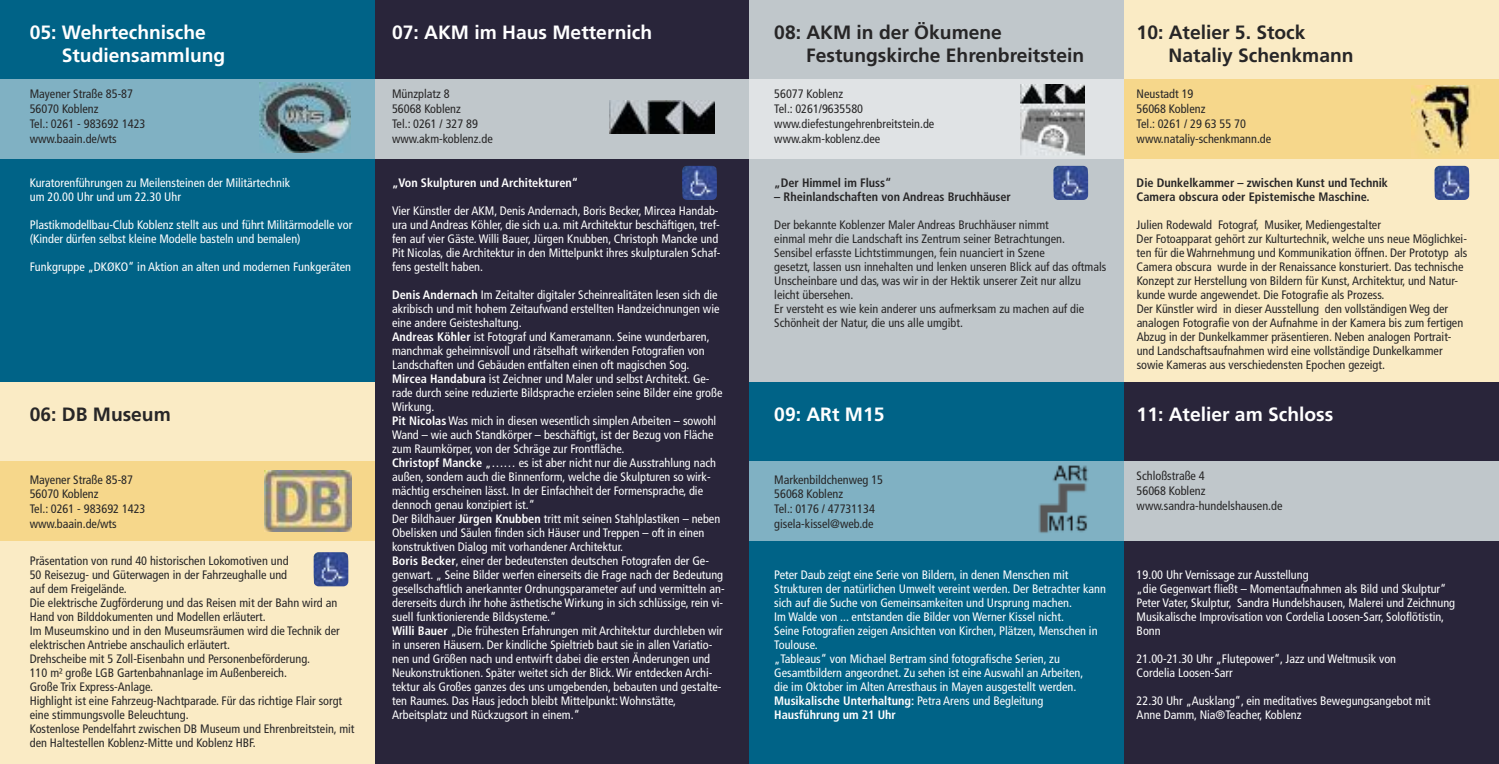
<style>
.page{position:relative;width:1499px;height:764px;background:#fff}
.page>*{position:absolute;margin:0;border:0;box-sizing:border-box;transform-origin:0 0}
.t1{font:700 19.25px/23.1px "Frutiger";color:#272627}
.t2{font:700 19.25px/23.1px "Frutiger";color:#fff}
.t3{font:condensed 12.25px/14px "Frutiger";color:#fff}
.t4{font:condensed 12.25px/14px "Frutiger";color:#272627}
.t5{font:700 condensed 12.25px/14px "Frutiger";color:#272627}
.t6{font:700 condensed 12.25px "Frutiger";color:#fff}
.s1{font-weight:700}
</style>
<div class="page">
<div style="left:375px;top:0;width:374px;height:764px;background:#29253a"></div>
<div style="left:749px;top:0;width:375px;height:382px;background:#c0c7cb"></div>
<div style="left:1124px;top:0;width:374px;height:382px;background:#faebc5"></div>
<div style="left:749px;top:382px;width:375px;height:382px;background:#006387"></div>
<div style="left:375px;top:79px;width:374px;height:80px;background:#c0c7cb"></div>
<img style="left:609px;top:101px;width:105px;height:33px">
<div style="left:749px;top:79px;width:375px;height:80px;background:#e0e3e5"></div>
<img style="left:1020px;top:84px;width:64px;height:72px">
<div style="left:1124px;top:79px;width:374px;height:80px;background:#f6d78b"></div>
<img style="left:1411px;top:85px;width:60px;height:69px">
<div style="left:749px;top:461px;width:375px;height:80px;background:#80b1c3"></div>
<img style="left:1038px;top:465px;width:50px;height:68px">
<div style="left:0;top:0;width:375px;height:382px;background:#006387"></div>
<div style="left:0;top:79px;width:375px;height:80px;background:#80b1c3"></div>
<img style="left:259px;top:82px;width:92px;height:70px">
<div style="left:0;top:382px;width:375px;height:382px;background:#faebc5"></div>
<div style="left:0;top:461px;width:375px;height:80px;background:#f6d78b"></div>
<img style="left:265px;top:471px;width:86px;height:61px">
<div style="left:1124px;top:382px;width:374px;height:382px;background:#29253a"></div>
<div style="left:1124px;top:461px;width:374px;height:80px;background:#c0c7cb"></div>
<img style="left:313px;top:552px;width:35px;height:34px">
<img style="left:682px;top:166px;width:34px;height:34px">
<img style="left:1053px;top:166px;width:34px;height:34px">
<img style="left:1434px;top:166px;width:34px;height:34px">
<h1 class="t2" style="left:62px;top:22px;width:165px;text-indent:-32px">05: Wehrtechnische<br>Studiensammlung</h1>
<h1 class="t2" style="left:392px;top:22px;width:261px">07: AKM im Haus Metternich</h1>
<h1 class="t1" style="left:806px;top:22px;width:279px;text-indent:-32px">08: AKM in der Ökumene<br>Festungskirche Ehrenbreitstein</h1>
<h1 class="t1" style="left:1168px;top:22px;width:186px;text-indent:-32px">10: Atelier 5. Stock<br>Nataliy Schenkmann</h1>
<p class="t4" style="left:30px;top:88px;width:117px;line-height:14.7px">Mayener Straße 85-87<br>56070 Koblenz<br>Tel.: 0261 - 983692 1423 www.baain.de/wts</p>
<p class="t4" style="left:392px;top:88px;width:102px;line-height:14.7px">Münzplatz 8<br>56068 Koblenz<br>Tel.: 0261 / 327 89 www.akm-koblenz.de</p>
<p class="t4" style="left:774px;top:88px;width:161px;line-height:14.7px">56077 Koblenz<br>Tel.: 0261/9635580 www.diefestungehrenbreitstein.de www.akm-koblenz.dee</p>
<p class="t4" style="left:1136px;top:88px;width:136px;line-height:14.7px">Neustadt 19<br>56068 Koblenz<br>Tel.: 0261 / 29 63 55 70 www.nataliy-schenkmann.de</p>
<p class="t3" style="left:30px;top:176px;width:262px">Kuratorenführungen zu Meilensteinen der Militärtechnik um 20.00 Uhr und um 22.30 Uhr</p>
<p class="t3" style="left:30px;top:218px;width:324px">Plastikmodellbau-Club Koblenz stellt aus und führt Militärmodelle vor (Kinder dürfen selbst kleine Modelle basteln und bemalen)</p>
<p class="t3" style="left:30px;top:260px;width:323px">Funkgruppe „DKØKO“ in Aktion an alten und modernen Funkgeräten</p>
<p class="t5" style="left:774px;top:176px;width:119px">„Der Himmel im Fluss“</p>
<p class="t5" style="left:774px;top:190px;width:238px">– Rheinlandschaften von Andreas Bruchhäuser</p>
<p class="t4" style="left:774px;top:218px;width:333px">Der bekannte Koblenzer Maler Andreas Bruchhäuser nimmt<br>einmal mehr die Landschaft ins Zentrum seiner Betrachtungen.<br>Sensibel erfasste Lichtstimmungen, fein nuanciert in Szene<br>gesetzt, lassen usn innehalten und lenken unseren Blick auf das oftmals Unscheinbare und das, was wir in der Hektik unserer Zeit nur allzu leicht übersehen.<br>Er versteht es wie kein anderer uns aufmerksam zu machen auf die Schönheit der Natur, die uns alle umgibt.</p>
<p class="t6" style="left:392px;top:178px;width:188px">„Von Skulpturen und Architekturen“</p>
<p class="t3" style="left:392px;top:204px;width:330px">Vier Künstler der AKM, Denis Andernach, Boris Becker, Mircea Handab&shy;ura und Andreas Köhler, die sich u.a. mit Architektur beschäftigen, tref&shy;fen auf vier Gäste.Willi Bauer, Jürgen Knubben, Christoph Mancke und Pit Nicolas, die Architektur in den Mittelpunkt ihres skulpturalen Schaf&shy;fens gestellt haben.</p>
<p class="t3" style="left:392px;top:288px;width:334px"><span class="s1">Denis Andernach</span> Im Zeitalter digitaler Scheinrealitäten lesen sich die akribisch und mit hohem Zeitaufwand erstellten Handzeichnungen wie eine andere Geisteshaltung.<br><span class="s1">Andreas Köhler</span> ist Fotograf und Kameramann. Seine wunderbaren, manchmak geheimnisvoll und rätselhaft wirkenden Fotografien von Landschaften und Gebäuden entfalten einen oft magischen Sog.<br><span class="s1">Mircea Handabura</span> ist Zeichner und Maler und selbst Architekt. Ge&shy;rade durch seine reduzierte Bildsprache erzielen seine Bilder eine große Wirkung.<br><span class="s1">Pit Nicolas</span> Was mich in diesen wesentlich simplen Arbeiten – sowohl Wand – wie auch Standkörper – beschäftigt, ist der Bezug von Fläche zum Raumkörper, von der Schräge zur Frontfläche.<br><span class="s1">Christopf Mancke</span> „…… es ist aber nicht nur die Ausstrahlung nach außen, sondern auch die Binnenform, welche die Skulpturen so wirk&shy;mächtig erscheinen lässt. In der Einfachheit der Formensprache, die dennoch genau konzipiert ist.“<br>Der Bildhauer <span class="s1">Jürgen Knubben</span> tritt mit seinen Stahlplastiken – neben Obelisken und Säulen finden sich Häuser und Treppen – oft in einen konstruktiven Dialog mit vorhandener Architektur.<br><span class="s1">Boris Becker</span>, einer der bedeutensten deutschen Fotografen der Ge&shy;genwart. „ Seine Bilder werfen einerseits die Frage nach der Bedeutung gesellschaftlich anerkannter Ordnungsparameter auf und vermitteln an&shy;dererseits durch ihr hohe ästhetische Wirkung in sich schlüssige, rein vi&shy;suell funktionierende Bildsysteme.“<br><span class="s1">Willi Bauer</span> „Die frühesten Erfahrungen mit Architektur durchleben wir in unseren Häusern. Der kindliche Spieltrieb baut sie in allen Variatio&shy;nen und Größen nach und entwirft dabei die ersten Änderungen und Neukonstruktionen. Später weitet sich der Blick.Wir entdecken Archi&shy;tektur als Großes ganzes des uns umgebenden, bebauten und gestalte&shy;ten Raumes. Das Haus jedoch bleibt Mittelpunkt:Wohnstätte, Arbeitsplatz und Rückzugsort in einem.“</p>
<h1 class="t1" style="left:30px;top:404px;width:143px">06: DB Museum</h1>
<h1 class="t2" style="left:774px;top:404px;width:112px">09: ARt M15</h1>
<p class="t4" style="left:30px;top:473px;width:117px;line-height:14.7px">Mayener Straße 85-87<br>56070 Koblenz<br>Tel.: 0261 - 983692 1423 www.baain.de/wts</p>
<p class="t4" style="left:774px;top:473px;width:110px;line-height:14.7px">Markenbildchenweg 15<br>56068 Koblenz<br>Tel.: 0176 / 47731134 gisela-kissel@web.de</p>
<p class="t4" style="left:30px;top:554px;width:326px">Präsentation von rund 40 historischen Lokomotiven und<br>50 Reisezug- und Güterwagen in der Fahrzeughalle und<br>auf dem Freigelände.<br>Die elektrische Zugförderung und das Reisen mit der Bahn wird an Hand von Bilddokumenten und Modellen erläutert.<br>Im Museumskino und in den Museumsräumen wird die Technik der elektrischen Antriebe anschaulich erläutert.<br>Drehscheibe mit 5 Zoll-Eisenbahn und Personenbeförderung.<br>110 m² große LGB Gartenbahnanlage im Außenbereich.<br>Große Trix Express-Anlage.<br>Highlight ist eine Fahrzeug-Nachtparade. Für das richtige Flair sorgt eine stimmungsvolle Beleuchtung.<br>Kostenlose Pendelfahrt zwischen DB Museum und Ehrenbreitstein, mit den Haltestellen Koblenz-Mitte und Koblenz HBF.</p>
<p class="t3" style="left:774px;top:568px;width:333px">Peter Daub zeigt eine Serie von Bildern, in denen Menschen mit Strukturen der natürlichen Umwelt vereint werden. Der Betrachter kann sich auf die Suche von Gemeinsamkeiten und Ursprung machen.<br>Im Walde von ... entstanden die Bilder von Werner Kissel nicht.<br>Seine Fotografien zeigen Ansichten von Kirchen, Plätzen, Menschen in Toulouse.<br>„Tableaus“ von Michael Bertram sind fotografische Serien, zu Gesamtbildern angeordnet. Zu sehen ist eine Auswahl an Arbeiten,<br>die im Oktober im Alten Arresthaus in Mayen ausgestellt werden.<br><span class="s1">Musikalische Unterhaltung:</span> Petra Arens und Begleitung <span class="s1">Hausführung um 21 Uhr</span></p>
<p class="t5" style="left:1136px;top:176px;width:253px">Die Dunkelkammer – zwischen Kunst und Technik<br>Camera obscura oder Epistemische Maschine.</p>
<p class="t4" style="left:1136px;top:218px;width:332px">Julien Rodewald Fotograf, Musiker, Mediengestalter<br>Der Fotoapparat gehört zur Kulturtechnik, welche uns neue Möglichkei&shy;ten für die Wahrnehmung und Kommunikation öffnen. Der Prototyp als Camera obscura wurde in der Renaissance konsturiert. Das technische Konzept zur Herstellung von Bildern für Kunst, Architektur, und Natur&shy;kunde wurde angewendet. Die Fotografie als Prozess.<br>Der Künstler wird in dieser Ausstellung den vollständigen Weg der analogen Fotografie von der Aufnahme in der Kamera bis zum fertigen Abzug in der Dunkelkammer präsentieren. Neben analogen Portrait&shy;und Landschaftsaufnahmen wird eine vollständige Dunkelkammer sowie Kameras aus verschiedensten Epochen gezeigt.</p>
<h1 class="t2" style="left:1136px;top:404px;width:198px">11: Atelier am Schloss</h1>
<p class="t4" style="left:1136px;top:470px;width:147px;line-height:14.7px">Schloßstraße 4<br>56068 Koblenz www.sandra-hundelshausen.de</p>
<p class="t3" style="left:1136px;top:568px;width:320px">19.00 Uhr Vernissage zur Ausstellung<br>„die Gegenwart fließt – Momentaufnahmen als Bild und Skulptur“ Peter Vater, Skulptur, Sandra Hundelshausen, Malerei und Zeichnung Musikalische Improvisation von Cordelia Loosen-Sarr, Soloflötistin, Bonn</p>
<p class="t3" style="left:1136px;top:652px;width:261px">21.00-21.30 Uhr „Flutepower“, Jazz und Weltmusik von<br>Cordelia Loosen-Sarr</p>
<p class="t3" style="left:1136px;top:694px;width:295px">22.30 Uhr „Ausklang“, ein meditatives Bewegungsangebot mit<br>Anne Damm, Nia®Teacher, Koblenz</p>
</div>
